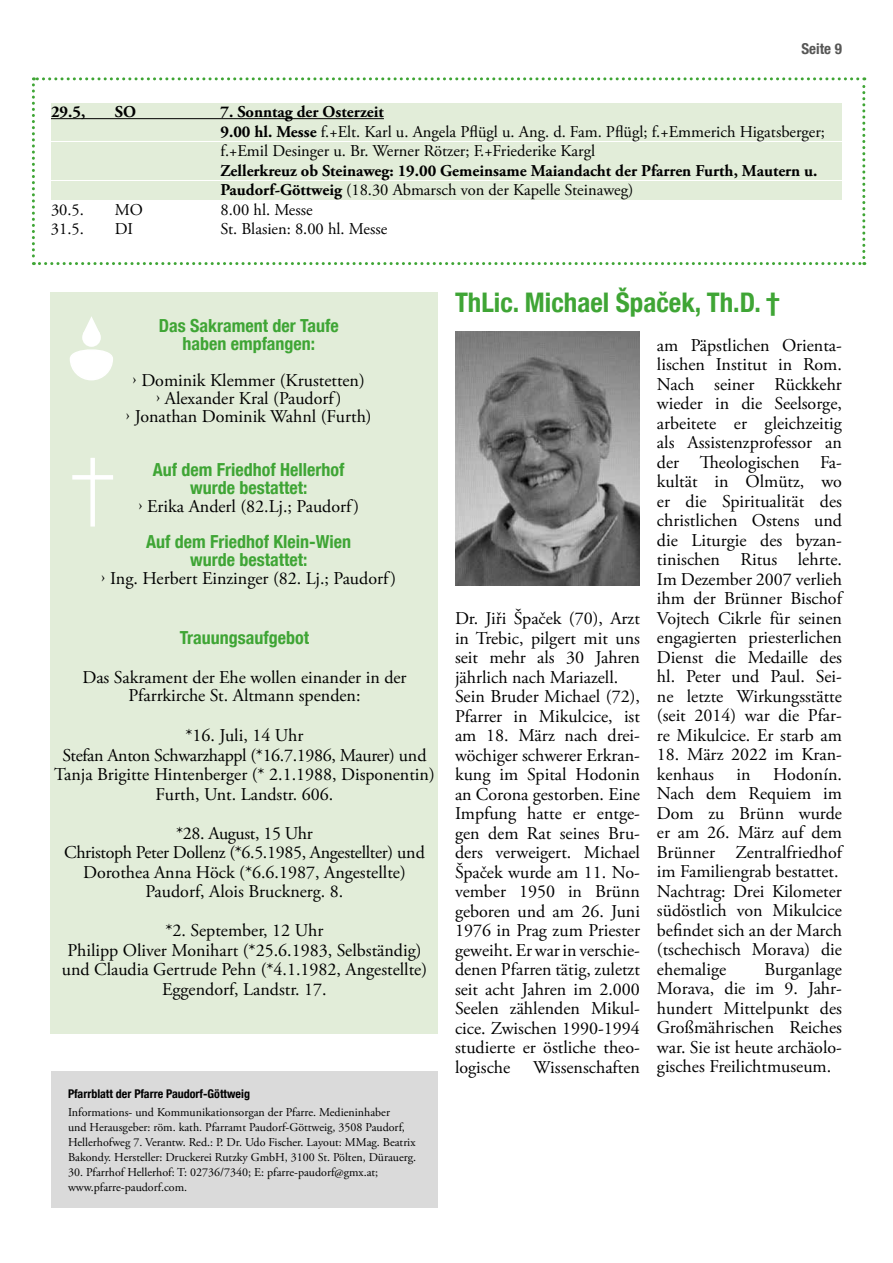
<style>
.page{position:relative;width:893px;height:1263px;background:#fff}
.page>*{position:absolute;margin:0;border:0;box-sizing:border-box;transform-origin:0 0}
.t1{font:700 condensed 27px "Helvetica Neue LT Com";color:#3fa535}
.t2{font:18px/19.5px "Adobe Garamond Pro";color:#000;text-align:center}
.t3{font:700 condensed 18px/18px "Helvetica Neue LT Com";color:#3fa535;text-align:center}
.t4{font:16.5px/19.5px "Adobe Garamond Pro";color:#000}
.t5{font:700 16.5px/19.5px "Adobe Garamond Pro";color:#000}
.t6{font:700 condensed 15px "Helvetica Neue LT Com";color:#575756}
.t7{font:12px/15px "Adobe Garamond Pro";color:#000}
.t8{font:700 condensed 12px "Helvetica Neue LT Com";color:#000}
.s1{font-weight:700}
.s2{font-weight:400}
</style>
<div class="page">
<div style="left:51px;top:292px;width:387px;height:742px;background:#e2edd9"></div>
<div style="left:90px;top:458px;width:5px;height:69px;background:#fff"></div>
<div style="left:72px;top:475px;width:41px;height:5px;background:#fff"></div>
<svg style="left:32px;top:77px;width:833px;height:188px"></svg>
<svg style="left:70px;top:316px;width:43px;height:65px"></svg>
<img style="left:455px;top:332px;width:185px;height:253px">
<div style="left:51px;top:1071px;width:387px;height:137px;background:#dadada"></div>
<p class="t6" style="left:801px;top:40px;width:42px">Seite 9</p>
<p class="t5" style="left:51px;top:102px;width:36px">29.5,</p>
<p class="t5" style="left:115px;top:102px;width:23px">SO</p>
<p class="t4" style="left:221px;top:103px;width:606px"><span class="s1">7. Sonntag der Osterzeit<br>9.00 hl. Messe</span> f.+Elt. Karl u. Angela Pflügl u. Ang. d. Fam. Pflügl; f.+Emmerich Higatsberger; f.+Emil Desinger u. Br. Werner Rötzer; F.+Friederike Kargl</p>
<p class="t5" style="left:221px;top:161px;width:598px">Zellerkreuz ob Steinaweg: 19.00 Gemeinsame Maiandacht der Pfarren Furth, Mautern u.<br>Paudorf-Göttweig <span class="s2">(18.30 Abmarsch von der Kapelle Steinaweg)</span></p>
<p class="t4" style="left:51px;top:200px;width:34px">30.5.</p>
<p class="t4" style="left:115px;top:200px;width:30px">MO</p>
<p class="t4" style="left:220px;top:200px;width:94px">8.00 hl. Messe</p>
<p class="t4" style="left:51px;top:220px;width:34px">31.5.</p>
<p class="t4" style="left:115px;top:220px;width:20px">DI</p>
<p class="t4" style="left:220px;top:220px;width:168px">St. Blasien: 8.00 hl. Messe</p>
<p class="t3" style="left:159px;top:316px;width:181px">Das Sakrament der Taufe haben empfangen:</p>
<p class="t2" style="left:126px;top:372px;width:247px;line-height:18px">› Dominik Klemmer (Krustetten)<br>› Alexander Kral (Paudorf)<br>› Jonathan Dominik Wahnl (Furth)</p>
<p class="t3" style="left:153px;top:460px;width:193px">Auf dem Friedhof Hellerhof wurde bestattet:</p>
<p class="t2" style="left:138px;top:497px;width:222px">› Erika Anderl (82.Lj.; Paudorf)</p>
<p class="t3" style="left:146px;top:532px;width:206px">Auf dem Friedhof Klein-Wien wurde bestattet:</p>
<p class="t2" style="left:101px;top:569px;width:296px">› Ing. Herbert Einzinger (82. Lj.; Paudorf)</p>
<p class="t3" style="left:180px;top:628px;width:131px">Trauungsaufgebot</p>
<p class="t2" style="left:82px;top:668px;width:326px;line-height:18px">Das Sakrament der Ehe wollen einander in der<br>Pfarrkirche St. Altmann spenden:</p>
<p class="t2" style="left:54px;top:726px;width:382px">*16. Juli, 14 Uhr<br>Stefan Anton Schwarzhappl (*16.7.1986, Maurer) und Tanja Brigitte Hintenberger (* 2.1.1988, Disponentin)<br>Furth, Unt. Landstr. 606.</p>
<p class="t2" style="left:64px;top:824px;width:362px">*28. August, 15 Uhr<br>Christoph Peter Dollenz (*6.5.1985, Angestellter) und Dorothea Anna Höck (*6.6.1987, Angestellte)<br>Paudorf, Alois Brucknerg. 8.</p>
<p class="t2" style="left:62px;top:921px;width:367px">*2. September, 12 Uhr<br>Philipp Oliver Monihart (*25.6.1983, Selbständig) und Claudia Gertrude Pehn (*4.1.1982, Angestellte)<br>Eggendorf, Landstr. 17.</p>
<p class="t8" style="left:68px;top:1086px;width:183px">Pfarrblatt der Pfarre Paudorf-Göttweig</p>
<p class="t7" style="left:68px;top:1105px;width:350px">Informations- und Kommunikationsorgan der Pfarre. Medieninhaber<br>und Herausgeber: röm. kath. Pfarramt Paudorf-Göttweig, 3508 Paudorf, Hellerhofweg 7. Verantw. Red.: P. Dr. Udo Fischer. Layout: MMag. Beatrix Bakondy. Hersteller: Druckerei Rutzky GmbH, 3100 St. Pölten, Dürauerg.</p>
<p class="t7" style="left:68px;top:1165px;width:312px">30. Pfarrhof Hellerhof: T: 02736/7340; E: pfarre-paudorf@gmx.at; www.pfarre-paudorf.com.</p>
<h1 class="t1" style="left:455px;top:286px;width:326px">ThLic. Michael Špaček, Th.D. †</h1>
<p class="t2" style="left:455px;top:609px;width:186px;text-align:left">Dr. Jiři Špaček (70), Arzt in Trebic, pilgert mit uns seit mehr als 30 Jahren jährlich nach Mariazell.<br>Sein Bruder Michael (72),<br>Pfarrer in Mikulcice, ist am 18. März nach drei&shy;wöchiger schwerer Erkran&shy;kung im Spital Hodonin an Corona gestorben. Eine<br>Impfung hatte er entge&shy;gen dem Rat seines Bru&shy;ders verweigert. Michael<br>Špaček wurde am 11. No&shy;vember 1950 in Brünn geboren und am 26. Juni<br>1976 in Prag zum Priester geweiht. Er war in verschie&shy;denen Pfarren tätig, zuletzt seit acht Jahren im 2.000<br>Seelen zählenden Mikul&shy;cice. Zwischen 1990-1994 studierte er östliche theo&shy;logische</p>
<p class="t2" style="left:533px;top:1058px;width:108px">Wissenschaften</p>
<p class="t2" style="left:657px;top:336px;width:186px;text-align:justify">am Päpstlichen Orienta&shy;lischen Institut in Rom.<br>Nach seiner Rückkehr wieder in die Seelsorge, arbeitete er gleichzeitig als Assistenzprofessor an der Theologischen Fa&shy;kultät in Olmütz, wo er die Spiritualität des christlichen Ostens und die Liturgie des byzan&shy;tinischen Ritus lehrte.<br>Im Dezember 2007 verlieh ihm der Brünner Bischof Vojtech Cikrle für seinen engagierten priesterlichen Dienst die Medaille des hl. Peter und Paul. Sei&shy;ne letzte Wirkungsstätte (seit 2014) war die Pfar&shy;re Mikulcice. Er starb am</p>
<p class="t2" style="left:657px;top:745px;width:186px;text-align:left">18. März 2022 im Kran&shy;kenhaus</p>
<p class="t2" style="left:657px;top:765px;width:186px;text-align:left;text-indent:116px">Hodonín.<br>Nach dem Requiem im<br>Dom zu Brünn wurde er am 26. März auf dem<br>Brünner Zentralfriedhof im Familiengrab bestattet.<br>Nachtrag: Drei Kilometer südöstlich von Mikulcice befindet sich an der March (tschechisch Morava) die ehemalige</p>
<p class="t2" style="left:736px;top:765px;width:16px">in</p>
<p class="t2" style="left:657px;top:960px;width:186px;text-align:justify;text-indent:107px">Burganlage Morava, die im 9. Jahr&shy;hundert Mittelpunkt des Großmährischen Reiches war. Sie ist heute archäolo&shy;gisches Freilichtmuseum.</p>
</div>
